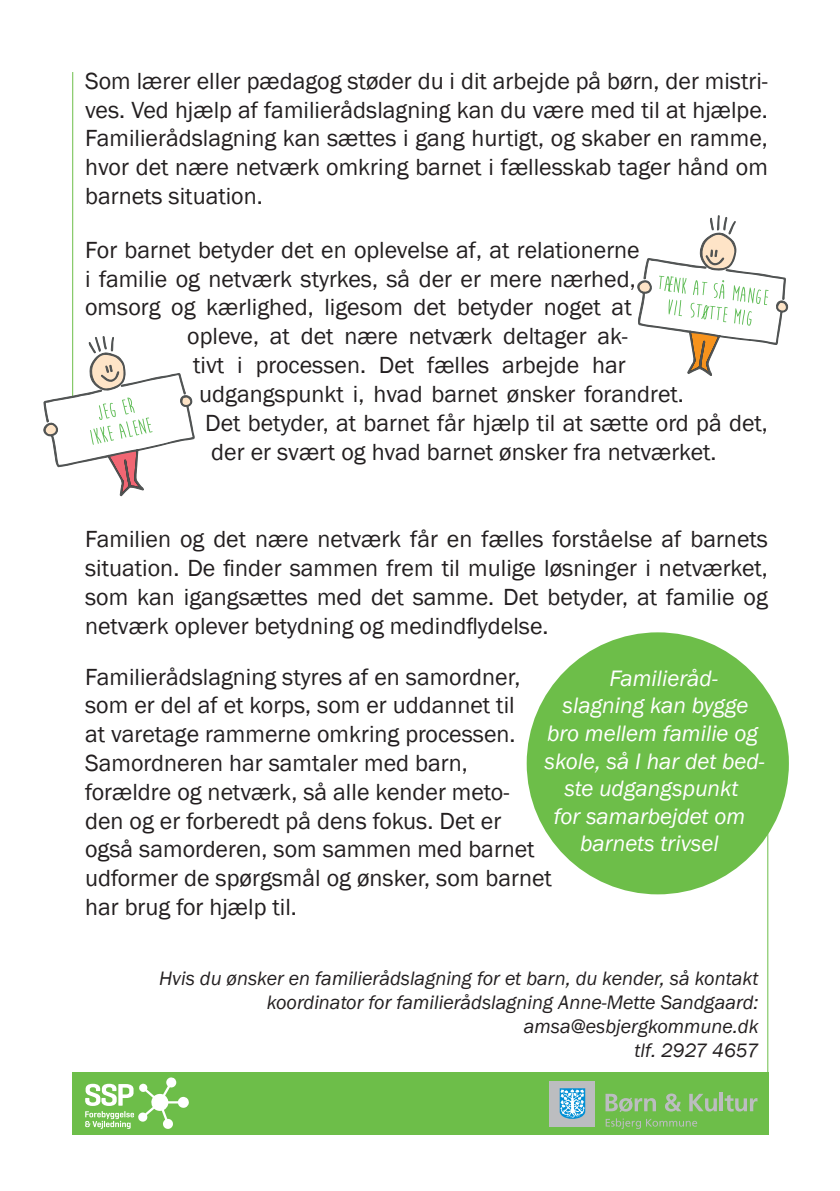
<style>
.page{position:relative;width:840px;height:1191px;background:#fff}
.page>*{position:absolute;margin:0;border:0;box-sizing:border-box;transform-origin:0 0}
.t1{font:24px/28.8px "Franklin Gothic Book 2";color:#231f20;text-align:justify}
.t2{font:italic 23px "Franklin Gothic";color:#fff}
.t3{font:italic 20px "Franklin Gothic";color:#231f20}
.s1{font-family:"Franklin Gothic"}
</style>
<div class="page">
<div style="left:526px;top:632px;width:262px;height:262px;background:#6dbe49;border-radius:50%"></div>
<svg style="left:637px;top:215px;width:150px;height:161px"></svg>
<div style="left:72px;top:1071px;width:696px;height:63px;background:#6dbe49"></div>
<div style="left:549px;top:1080px;width:46px;height:46px;background:#bcbdc0"></div>
<svg style="left:559px;top:1088px;width:26px;height:31px"></svg>
<svg style="left:605px;top:1118px;width:91px;height:11px"></svg>
<svg style="left:605px;top:1093px;width:50px;height:19px"></svg>
<svg style="left:665px;top:1093px;width:16px;height:18px"></svg>
<svg style="left:689px;top:1093px;width:27px;height:18px"></svg>
<hr style="left:719px;top:1092px;width:3px;height:19px;background:#bcbdc0">
<svg style="left:724px;top:1094px;width:33px;height:17px"></svg>
<svg style="left:85px;top:1077px;width:104px;height:52px"></svg>
<hr style="left:72px;top:72px;width:1px;height:324px;background:#6dbe49">
<hr style="left:767px;top:710px;width:1px;height:419px;background:#6dbe49">
<svg style="left:43px;top:335px;width:151px;height:162px"></svg>
<p class="t1" style="left:85px;top:67px;width:684px">Som lærer eller pædagog støder du i dit arbejde på børn, der mistri&shy;ves. Ved hjælp af familierådslagning kan du være med til at hjælpe.<br>Familierådslagning kan sættes i gang hurtigt, og skaber en ramme, hvor det nære netværk omkring barnet i fællesskab tager hånd om barnets situation.</p>
<p class="t1" style="left:85px;top:236px;width:556px">For barnet betyder det en oplevelse af, at relationerne</p>
<p class="t1" style="left:85px;top:265px;width:552px">i familie og netværk styrkes, så der er mere nærhed,</p>
<p class="t1" style="left:85px;top:293px;width:548px">omsorg og kærlighed, ligesom det betyder noget at</p>
<p class="t1" style="left:187px;top:322px;width:441px">opleve, at det nære netværk deltager ak-</p>
<p class="t1" style="left:193px;top:351px;width:434px">tivt i processen. Det fælles arbejde har</p>
<p class="t1" style="left:199px;top:380px;width:486px">udgangspunkt i, hvad barnet ønsker forandret.</p>
<p class="t1" style="left:205px;top:409px;width:564px">Det betyder, at barnet får hjælp til at sætte ord på det,</p>
<p class="t1" style="left:211px;top:437px;width:506px">der er svært og hvad barnet ønsker fra netværket.</p>
<p class="t1" style="left:85px;top:525px;width:684px">Familien og det nære netværk får en fælles forståelse af barnets <span class="s1">situation. De finder sammen frem til mulige løsninger i netværket, </span>som kan igangsættes med det samme. Det betyder, at familie og <span class="s1">netværk oplever betydning og medindflydelse.</span></p>
<p class="t1" style="left:85px;top:662px;width:468px;text-align:left">Familierådslagning styres af en samordner, som er del af et korps, som er uddannet til<br>at varetage rammerne omkring processen.<br>Samordneren har samtaler med barn, forældre og netværk, så alle kender meto&shy;den og er forberedt på dens fokus. Det er også samorderen, som sammen med barnet udformer de spørgsmål og ønsker, som barnet har brug for hjælp til.</p>
<p class="t2" style="left:609px;top:663px;width:110px">Familieråd-</p>
<p class="t2" style="left:562px;top:691px;width:187px">slagning kan bygge</p>
<p class="t2" style="left:547px;top:719px;width:212px">bro mellem familie og</p>
<p class="t2" style="left:544px;top:746px;width:221px">skole, så I har det bed-</p>
<p class="t2" style="left:564px;top:774px;width:175px">ste udgangspunkt</p>
<p class="t2" style="left:553px;top:801px;width:193px">for samarbejdet om</p>
<p class="t2" style="left:580px;top:829px;width:140px">barnets trivsel</p>
<p class="t3" style="left:159px;top:965px;width:600px">Hvis du ønsker en familierådslagning for et barn, du kender, så kontakt</p>
<p class="t3" style="left:267px;top:989px;width:493px">koordinator for familierådslagning Anne-Mette Sandgaard:</p>
<p class="t3" style="left:523px;top:1013px;width:236px">amsa@esbjergkommune.dk</p>
<p class="t3" style="left:634px;top:1037px;width:125px">tlf. 2927 4657</p>
</div>
